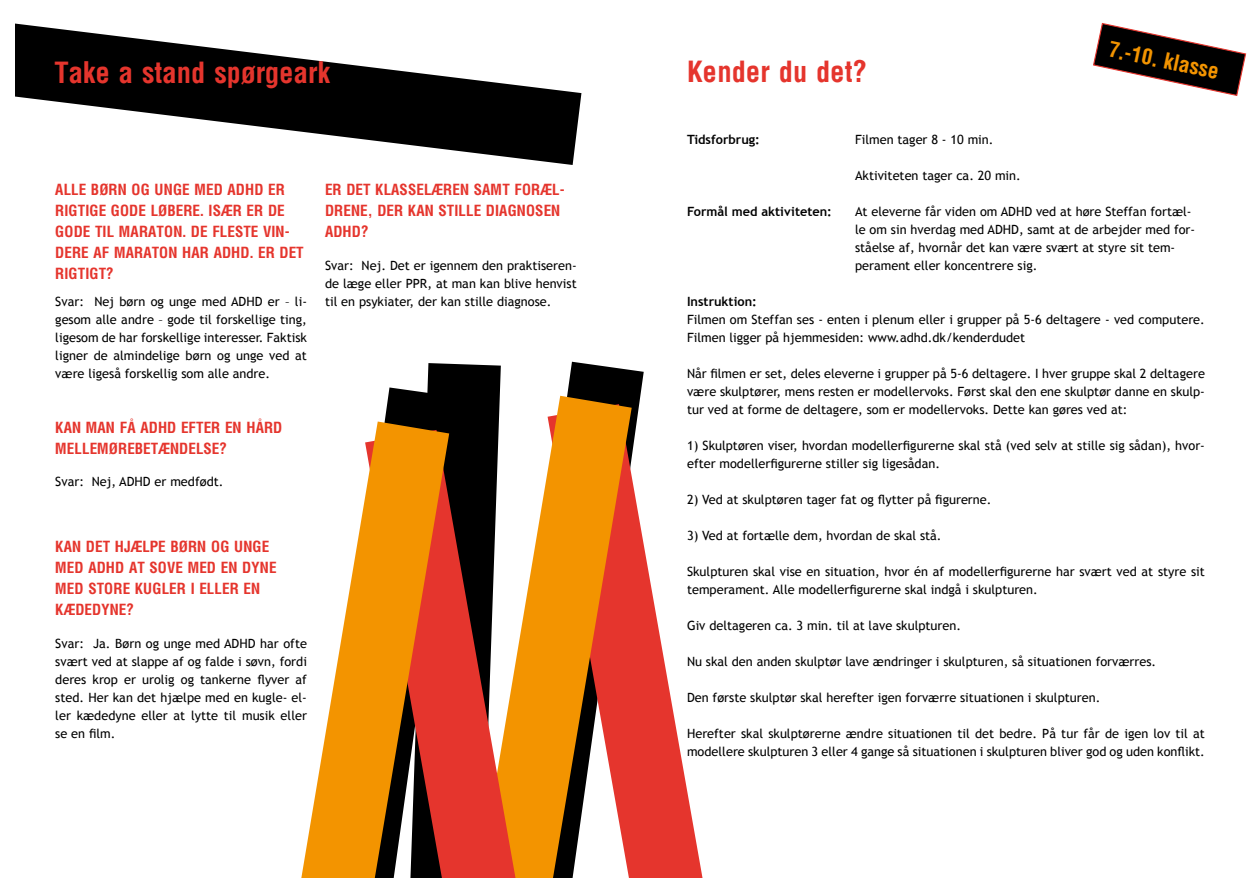
<style>
.page{position:relative;width:1259px;height:893px;background:#fff}
.page>*{position:absolute;margin:0;border:0;box-sizing:border-box;transform-origin:0 0}
.t1{font:700 condensed 28.5px "Arena";color:#e5352d}
.t2{font:700 condensed 21.3px "Arena";color:#f39400}
.t3{font:700 condensed 15px/21px "Arena";color:#e5352d}
.t4{font:12.75px/18px "Trebuchet MS";color:#000}
.t5{font:700 12.75px "Trebuchet MS";color:#000}
</style>
<div class="page">
<svg style="left:16px;top:23px;width:565px;height:142px;fill:#000"></svg>
<svg style="left:560px;top:362px;width:84px;height:42px;fill:#000"></svg>
<svg style="left:631px;top:404px;width:72px;height:473px"></svg>
<svg style="left:427px;top:363px;width:74px;height:67px;background:#0d0d0d"></svg>
<svg style="left:477px;top:396px;width:154px;height:481px;fill:#f39400"></svg>
<svg style="left:384px;top:387px;width:77px;height:43px;background:#151515"></svg>
<svg style="left:449px;top:430px;width:69px;height:447px"></svg>
<svg style="left:301px;top:421px;width:148px;height:456px;fill:#f39400"></svg>
<svg style="left:1093px;top:23px;width:153px;height:73px"></svg>
<h1 class="t1" style="left:55px;top:55px;width:277px">TAKE A STAND SPØRGEARK</h1>
<p class="t3" style="left:55px;top:179px;width:250px">ALLE BØRN OG UNGE MED ADHD ER<br>RIGTIGE GODE LØBERE. ISÆR ER DE<br>GOD E TIL MARATON. DE FLESTE VIN-<br>DERE AF MARATON HAR ADHD. ER DET<br>RIGTIGT?</p>
<p class="t4" style="left:55px;top:293px;width:253px;text-align:justify">Svar: Nej børn og unge med ADHD er – li&shy;gesom alle andre – gode til forskellige ting, ligesom de har forskellige interesser. Faktisk ligner de almindelige børn og unge ved at være ligeså forskellig som alle andre.</p>
<p class="t3" style="left:55px;top:417px;width:227px">KAN MAN FÅ ADHD EFTER EN HÅRD<br>MELLEMØREBETÆNDELSE?</p>
<p class="t4" style="left:55px;top:473px;width:170px">Svar: Nej, ADHD er medfødt.</p>
<p class="t3" style="left:325px;top:179px;width:241px">ER DET KLASSELÆREN SAMT FO RÆL-<br>DRENE, DER KAN STILLE DIAGNOSEN<br>ADHD?</p>
<p class="t4" style="left:325px;top:257px;width:253px;text-align:justify">Svar: Nej. Det er igennem den praktiseren&shy;de læge eller PPR, at man kan blive henvist til en psykiater, der kan stille diagnose.</p>
<p class="t3" style="left:55px;top:535px;width:223px">KAN DET HJÆLPE BØRN OG UNGE<br>MED ADHD AT SOVE MED EN DYNE<br>MED STORE KUGLER I ELLER EN<br>KÆDEDYNE?</p>
<p class="t4" style="left:55px;top:635px;width:253px;text-align:justify">Svar: Ja. Børn og unge med ADHD har ofte svært ved at slappe af og falde i søvn, fordi deres krop er urolig og tankerne flyver af sted. Her kan det hjælpe med en kugle- el&shy;ler kædedyne eller at lytte til musik eller se en film.</p>
<h1 class="t1" style="left:687px;top:54px;width:182px">KENDER DU DET?</h1>
<h2 class="t2" style="left:1111px;top:36px;width:114px;rotate:12deg">7.-10. KLASSE</h2>
<p class="t5" style="left:687px;top:132px;width:74px">Tidsforbrug:</p>
<p class="t4" style="left:855px;top:131px;width:140px">Filmen tager 8 - 10 min.</p>
<p class="t4" style="left:855px;top:167px;width:167px">Aktiviteten tager ca. 20 min.</p>
<p class="t5" style="left:687px;top:204px;width:146px">Formål med aktiviteten:</p>
<p class="t4" style="left:855px;top:203px;width:342px">At eleverne får viden om ADHD ved at høre Steffan fortæl&shy;le om sin hverdag med ADHD, samt at de arbejder med for&shy;ståelse af, hvornår det kan være svært at styre sit tem&shy;perament eller koncentrere sig.</p>
<p class="t5" style="left:687px;top:294px;width:71px">Instruktion:</p>
<p class="t4" style="left:687px;top:311px;width:519px">Filmen om Steffan ses - enten i plenum eller i grupper på 5-6 deltagere - ved computere.<br>Filmen ligger på hjemmesiden: www.adhd.dk/kenderdudet</p>
<p class="t4" style="left:687px;top:365px;width:519px;text-align:justify">Når filmen er set, deles eleverne i grupper på 5-6 deltagere. I hver gruppe skal 2 deltagere være skulptører, mens resten er modellervoks. Først skal den ene skulptør danne en skulp&shy;tur ved at forme de deltagere, som er modellervoks. Dette kan gøres ved at:</p>
<p class="t4" style="left:687px;top:437px;width:519px">1) Skulptøren viser, hvordan modellerfigurerne skal stå (ved selv at stille sig sådan), hvor&shy;efter modellerfigurerne stiller sig ligesådan.</p>
<p class="t4" style="left:687px;top:491px;width:306px">2) Ved at skulptøren tager fat og flytter på figurerne.</p>
<p class="t4" style="left:687px;top:527px;width:256px">3) Ved at fortælle dem, hvordan de skal stå.</p>
<p class="t4" style="left:687px;top:563px;width:519px">Skulpturen skal vise en situation, hvor én af modellerfigurerne har svært ved at styre sit temperament. Alle modellerfigurerne skal indgå i skulpturen.</p>
<p class="t4" style="left:687px;top:617px;width:276px">Giv deltageren ca. 3 min. til at lave skulpturen.</p>
<p class="t4" style="left:687px;top:653px;width:471px">Nu skal den anden skulptør lave ændringer i skulpturen, så situationen forværres.</p>
<p class="t4" style="left:687px;top:689px;width:415px">Den første skulptør skal herefter igen forværre situationen i skulpturen.</p>
<p class="t4" style="left:687px;top:725px;width:519px">Herefter skal skulptørerne ændre situationen til det bedre. På tur får de igen lov til at modellere skulpturen 3 eller 4 gange så situationen i skulpturen bliver god og uden konflikt.</p>
</div>
